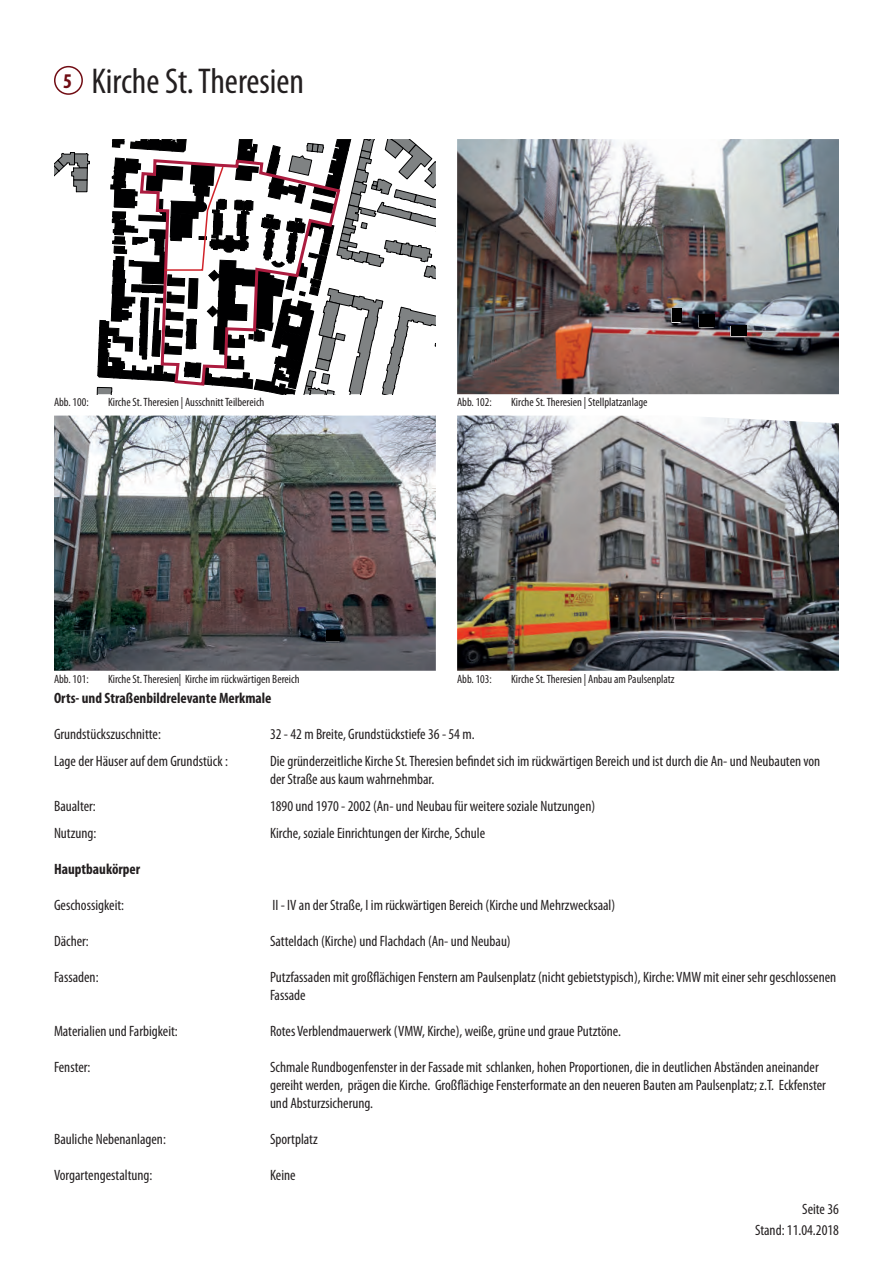
<style>
.page{position:relative;width:893px;height:1263px;background:#fff}
.page>*{position:absolute;margin:0;border:0;box-sizing:border-box;transform-origin:0 0}
.t1{font:condensed 36px "Myriad Pro";color:#231f20}
.t2{font:700 condensed 21px "Myriad Pro";color:#700c13}
.t3{font:condensed 15px/18px "Myriad Pro";color:#231f20}
.t4{font:700 condensed 15px "Myriad Pro";color:#231f20}
.t5{font:condensed 12px "Myriad Pro";color:#231f20}
</style>
<div class="page">
<div style="left:54px;top:66px;width:29px;height:29px;border:2px solid #710c13;border-radius:50%"></div>
<img style="left:457px;top:139px;width:382px;height:255px">
<img style="left:54px;top:416px;width:382px;height:255px">
<img style="left:457px;top:416px;width:382px;height:255px">
<svg style="left:54px;top:152px;width:36px;height:40px"></svg>
<svg style="left:96px;top:139px;width:340px;height:255px"></svg>
<div style="left:699px;top:315px;width:15px;height:12px;background:#000"></div>
<div style="left:731px;top:325px;width:15px;height:11px;background:#000"></div>
<div style="left:672px;top:309px;width:9px;height:13px;background:#000"></div>
<div style="left:327px;top:630px;width:13px;height:10px;background:#000"></div>
<h2 class="t2" style="left:63px;top:68px;width:10px">5</h2>
<h1 class="t1" style="left:91px;top:59px;width:214px">Kirche St. Theresien</h1>
<p class="t5" style="left:54px;top:395px;width:36px">Abb. 100:</p>
<p class="t5" style="left:108px;top:395px;width:158px">Kirche St. Theresien | Ausschnitt Teilbereich</p>
<p class="t5" style="left:54px;top:671px;width:36px">Abb. 101:</p>
<p class="t5" style="left:108px;top:671px;width:193px">Kirche St. Theresien| Kirche im rückwärtigen Bereich</p>
<p class="t5" style="left:457px;top:395px;width:36px">Abb. 102:</p>
<p class="t5" style="left:511px;top:395px;width:138px">Kirche St. Theresien | Stellplatzanlage</p>
<p class="t5" style="left:457px;top:671px;width:36px">Abb. 103:</p>
<p class="t5" style="left:511px;top:671px;width:165px">Kirche St. Theresien | Anbau am Paulsenplatz</p>
<p class="t4" style="left:54px;top:689px;width:219px">Orts- und Straßenbildrelevante Merkmale</p>
<p class="t3" style="left:54px;top:725px;width:108px">Grundstückszuschnitte:</p>
<p class="t3" style="left:270px;top:725px;width:206px">32 - 42 m Breite, Grundstückstiefe 36 - 54 m.</p>
<p class="t3" style="left:54px;top:752px;width:175px">Lage der Häuser auf dem Grundstück :</p>
<p class="t3" style="left:270px;top:752px;width:552px">Die gründerzeitliche Kirche St. Theresien befindet sich im rückwärtigen Bereich und ist durch die An- und Neubauten von der Straße aus kaum wahrnehmbar.</p>
<p class="t3" style="left:54px;top:797px;width:43px">Baualter:</p>
<p class="t3" style="left:270px;top:797px;width:327px">1890 und 1970 - 2002 (An- und Neubau für weitere soziale Nutzungen)</p>
<p class="t3" style="left:54px;top:824px;width:44px">Nutzung:</p>
<p class="t3" style="left:270px;top:824px;width:217px">Kirche, soziale Einrichtungen der Kirche, Schule</p>
<p class="t4" style="left:54px;top:860px;width:88px">Hauptbaukörper</p>
<p class="t3" style="left:54px;top:896px;width:72px">Geschossigkeit:</p>
<p class="t3" style="left:272px;top:896px;width:344px">II - IV an der Straße, I im rückwärtigen Bereich (Kirche und Mehrzwecksaal)</p>
<p class="t3" style="left:54px;top:932px;width:36px">Dächer:</p>
<p class="t3" style="left:270px;top:932px;width:242px">Satteldach (Kirche) und Flachdach (An- und Neubau)</p>
<p class="t3" style="left:54px;top:968px;width:46px">Fassaden:</p>
<p class="t3" style="left:270px;top:968px;width:568px">Putzfassaden mit großflächigen Fenstern am Paulsenplatz (nicht gebietstypisch), Kirche: VMW mit einer sehr geschlossenen<br>Fassade</p>
<p class="t3" style="left:54px;top:1022px;width:125px">Materialien und Farbigkeit:</p>
<p class="t3" style="left:270px;top:1022px;width:353px">Rotes Verblendmauerwerk (VMW, Kirche), weiße, grüne und graue Putztöne.</p>
<p class="t3" style="left:54px;top:1058px;width:38px">Fenster:</p>
<p class="t3" style="left:270px;top:1058px;width:557px">Schmale Rundbogenfenster in der Fassade mit schlanken, hohen Proportionen, die in deutlichen Abständen aneinander gereiht werden, prägen die Kirche. Großflächige Fensterformate an den neueren Bauten am Paulsenplatz; z.T. Eckfenster und Absturzsicherung.</p>
<p class="t3" style="left:54px;top:1130px;width:113px">Bauliche Nebenanlagen:</p>
<p class="t3" style="left:270px;top:1130px;width:49px">Sportplatz</p>
<p class="t3" style="left:54px;top:1166px;width:100px">Vorgartengestaltung:</p>
<p class="t3" style="left:270px;top:1166px;width:27px">Keine</p>
<p class="t3" style="left:802px;top:1200px;width:38px">Seite 36</p>
<p class="t3" style="left:755px;top:1221px;width:85px">Stand: 11.04.2018</p>
</div>
